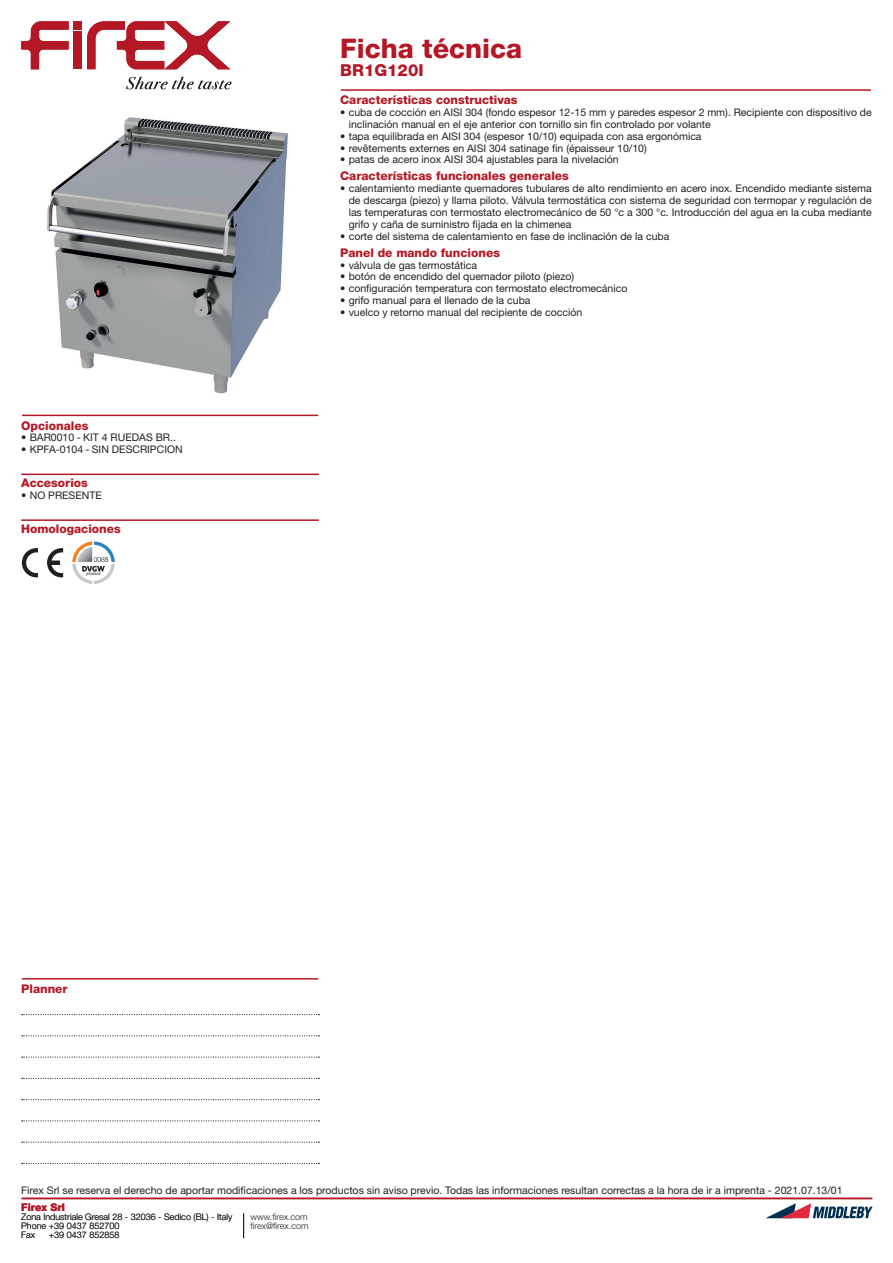
<style>
.page{position:relative;width:893px;height:1263px;background:#fff}
.page>*{position:absolute;margin:0;border:0;box-sizing:border-box;transform-origin:0 0}
.t1{font:800 27px "Helvetica Neue LT Std";color:#b41725}
.t2{font:800 16.5px "Helvetica Neue LT Std";color:#b41725}
.t3{font:800 12px "Helvetica Neue LT Std";color:#b41725}
.t4{font:10.5px/12px "Helvetica Neue LT Std";color:#231f20}
.t5{font:800 10.5px "Helvetica Neue LT Std";color:#b41725}
.t6{font:300 9px/9px "Helvetica Neue LT Std";color:#231f20}
.t7{font:4.35px "Arial";color:#231f20}
</style>
<div class="page">
<hr style="left:21px;top:1198px;width:851px;height:1px;background:#b41725">
<svg style="left:766px;top:1203px;width:106px;height:15px"></svg>
<svg style="left:21px;top:21px;width:48px;height:48px"></svg>
<div style="left:73px;top:32px;width:9px;height:37px;background:#b41725"></div>
<div style="left:73px;top:21px;width:9px;height:9px;background:#b41725"></div>
<svg style="left:87px;top:21px;width:143px;height:48px"></svg>
<svg style="left:126px;top:77px;width:105px;height:12px"></svg>
<svg style="left:243px;top:1213px;width:1px;height:25px"></svg>
<hr style="left:22px;top:978px;width:296px;height:1px;background:#b41725">
<svg style="left:22px;top:1014px;width:297px;height:1px"></svg>
<svg style="left:22px;top:1035px;width:297px;height:1px"></svg>
<svg style="left:22px;top:1056px;width:297px;height:2px"></svg>
<svg style="left:22px;top:1078px;width:297px;height:1px"></svg>
<svg style="left:22px;top:1099px;width:297px;height:1px"></svg>
<svg style="left:22px;top:1120px;width:297px;height:1px"></svg>
<svg style="left:22px;top:1141px;width:297px;height:2px"></svg>
<svg style="left:22px;top:1163px;width:297px;height:1px"></svg>
<hr style="left:341px;top:89px;width:530px;height:2px;background:#b41725">
<hr style="left:22px;top:415px;width:296px;height:1px;background:#b41725">
<hr style="left:21px;top:474px;width:298px;height:1px;background:#b41725">
<hr style="left:21px;top:519px;width:298px;height:2px;background:#b41725">
<img style="left:47px;top:117px;width:241px;height:277px">
<svg style="left:22px;top:548px;width:16px;height:29px"></svg>
<svg style="left:47px;top:548px;width:16px;height:29px"></svg>
<svg style="left:72px;top:541px;width:43px;height:43px"></svg>
<p class="t3" style="left:21px;top:418px;width:69px">Opcionales</p>
<p class="t4" style="left:21px;top:431px;width:156px">• BAR0010 - KIT 4 RUEDAS BR..</p>
<p class="t4" style="left:21px;top:443px;width:163px">• KPFA-0104 - SIN DESCRIPCION</p>
<p class="t3" style="left:21px;top:476px;width:68px">Accesorios</p>
<p class="t4" style="left:21px;top:489px;width:82px">• NO PRESENTE</p>
<p class="t3" style="left:21px;top:522px;width:101px">Homologaciones</p>
<p class="t7" style="left:86px;top:571px;width:16px">product</p>
<h1 class="t1" style="left:340px;top:32px;width:184px">Ficha técnica</h1>
<h2 class="t2" style="left:340px;top:60px;width:85px">BR1G120I</h2>
<p class="t3" style="left:340px;top:93px;width:179px">Características constructivas</p>
<p class="t4" style="left:349px;top:106px;width:525px;text-indent:-9px">• cuba de cocción en AISI 304 (fondo espesor 12-15 mm y paredes espesor 2 mm). Recipiente con dispositivo de inclinación manual en el eje anterior con tornillo sin fin controlado por volante</p>
<p class="t4" style="left:340px;top:130px;width:363px">• tapa equilibrada en AISI 304 (espesor 10/10) equipada con asa ergonómica</p>
<p class="t4" style="left:340px;top:142px;width:308px">• revêtements externes en AISI 304 satinage fin (épaisseur 10/10)</p>
<p class="t4" style="left:340px;top:153px;width:280px">• patas de acero inox AISI 304 ajustables para la nivelación</p>
<p class="t3" style="left:340px;top:169px;width:230px">Características funcionales generales</p>
<p class="t4" style="left:349px;top:182px;width:525px;text-align:justify;text-indent:-9px">• calentamiento mediante quemadores tubulares de alto rendimiento en acero inox. Encendido mediante sistema de descarga (piezo) y llama piloto. Válvula termostática con sistema de seguridad con termopar y regulación de las temperaturas con termostato electromecánico de 50 °c a 300 °c. Introducción del agua en la cuba mediante grifo y caña de suministro fijada en la chimenea</p>
<p class="t4" style="left:340px;top:230px;width:331px">• corte del sistema de calentamiento en fase de inclinación de la cuba</p>
<p class="t3" style="left:340px;top:245px;width:161px">Panel de mando funciones</p>
<p class="t4" style="left:340px;top:259px;width:138px">• válvula de gas termostática</p>
<p class="t4" style="left:340px;top:270px;width:235px">• botón de encendido del quemador piloto (piezo)</p>
<p class="t4" style="left:340px;top:282px;width:289px">• configuración temperatura con termostato electromecánico</p>
<p class="t4" style="left:340px;top:294px;width:192px">• grifo manual para el llenado de la cuba</p>
<p class="t4" style="left:340px;top:306px;width:244px">• vuelco y retorno manual del recipiente de cocción</p>
<p class="t3" style="left:21px;top:981px;width:48px">Planner</p>
<p class="t4" style="left:21px;top:1184px;width:823px">Firex Srl se reserva el derecho de aportar modificaciones a los productos sin aviso previo. Todas las informaciones resultan correctas a la hora de ir a imprenta - 2021.07.13/01</p>
<p class="t5" style="left:21px;top:1201px;width:45px">Firex Srl</p>
<p class="t6" style="left:21px;top:1212px;width:212px">Zona Industriale Gresal 28 - 32036 - Sedico (BL) - Italy<br>Phone +39 0437 852700<br>Fax</p>
<p class="t6" style="left:49px;top:1230px;width:72px">+39 0437 852858</p>
<p class="t6" style="left:250px;top:1212px;width:60px">www.firex.com firex@firex.com</p>
</div>
